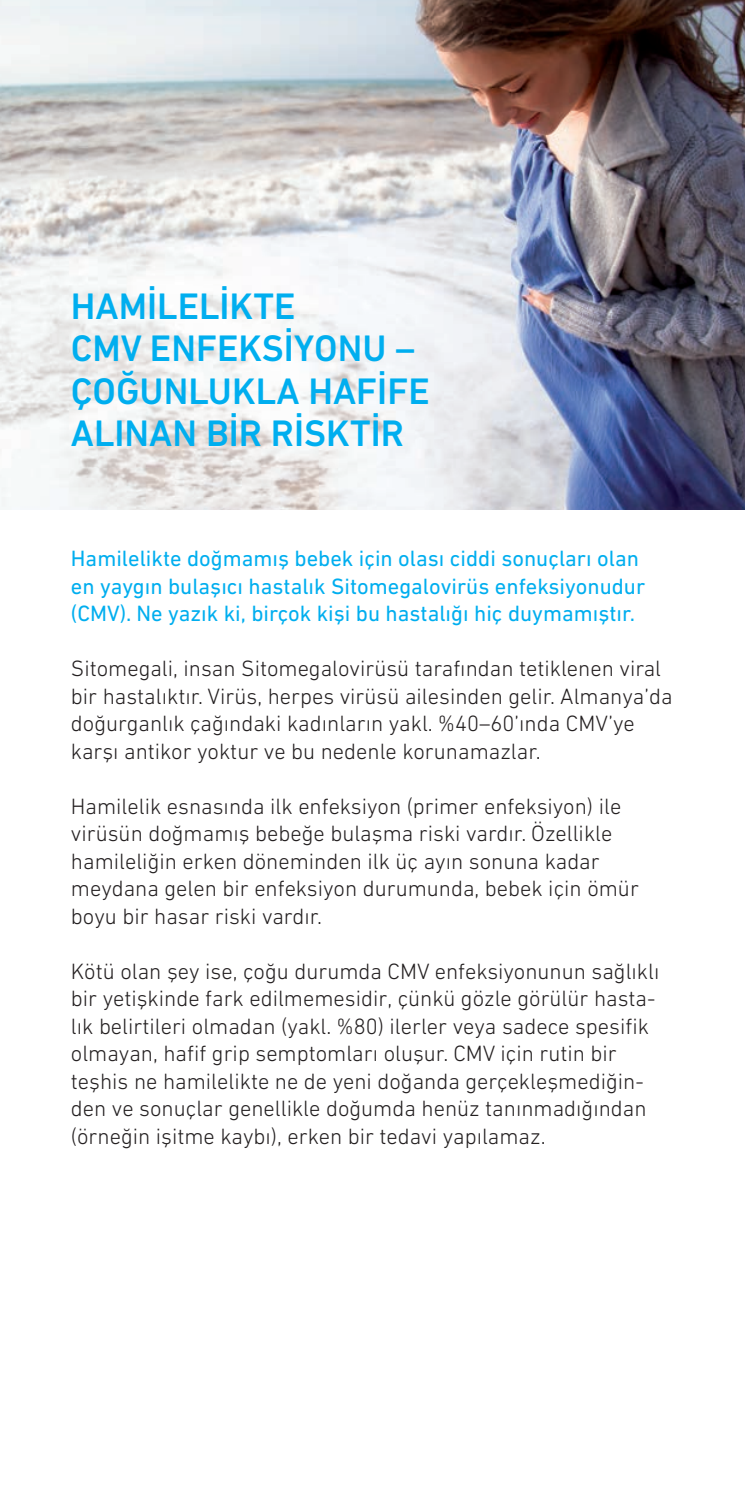
<style>
.page{position:relative;width:745px;height:1489px;background:#fff}
.page>*{position:absolute;margin:0;border:0;box-sizing:border-box;transform-origin:0 0}
.t1{font:500 37.5px/42.5px "DIN Next W1 G";color:#00aeef}
.t2{font:300 22.5px/27.5px "DIN Next W1 G";color:#231f20}
.t3{font:22.5px/27.5px "DIN Next W1 G";color:#00aeef}
</style>
<div class="page">
<img style="left:0;top:0;width:744px;height:509px">
<h1 class="t1" style="left:71px;top:284px;width:360px">HAMİLELİKTE<br>CMV ENFEKSİYONU –<br>ÇOĞUNLUKLA HAFİFE<br>ALINAN BİR RİSKTİR</h1>
<p class="t3" style="left:71px;top:544px;width:575px">Hamilelikte doğmamış bebek için olası ciddi sonuçları olan en yaygın bulaşıcı hastalık Sitomegalovirüs enfeksiyonudur (CMV). Ne yazık ki, birçok kişi bu hastalığı hiç duymamıştır.</p>
<p class="t2" style="left:71px;top:654px;width:602px">Sitomegali, insan Sitomegalovirüsü tarafından tetiklenen viral bir hastalıktır. Virüs, herpes virüsü ailesinden gelir. Almanya’da doğurganlık çağındaki kadınların yakl. %40–60’ında CMV’ye karşı antikor yoktur ve bu nedenle korunamazlar.</p>
<p class="t2" style="left:71px;top:792px;width:569px">Hamilelik esnasında ilk enfeksiyon (primer enfeksiyon) ile virüsün doğmamış bebeğe bulaşma riski vardır. Özellikle hamileliğin erken döneminden ilk üç ayın sonuna kadar meydana gelen bir enfeksiyon durumunda, bebek için ömür boyu bir hasar riski vardır.</p>
<p class="t2" style="left:71px;top:957px;width:589px">Kötü olan şey ise, çoğu durumda CMV enfeksiyonunun sağlıklı bir yetişkinde fark edilmemesidir, çünkü gözle görülür hasta&shy;lık belirtileri olmadan (yakl. %80) ilerler veya sadece spesifik olmayan, hafif grip semptomları oluşur. CMV için rutin bir teşhis ne hamilelikte ne de yeni doğanda gerçekleşmediğin&shy;den ve sonuçlar genellikle doğumda henüz tanınmadığından (örneğin işitme kaybı), erken bir tedavi yapılamaz.</p>
</div>
